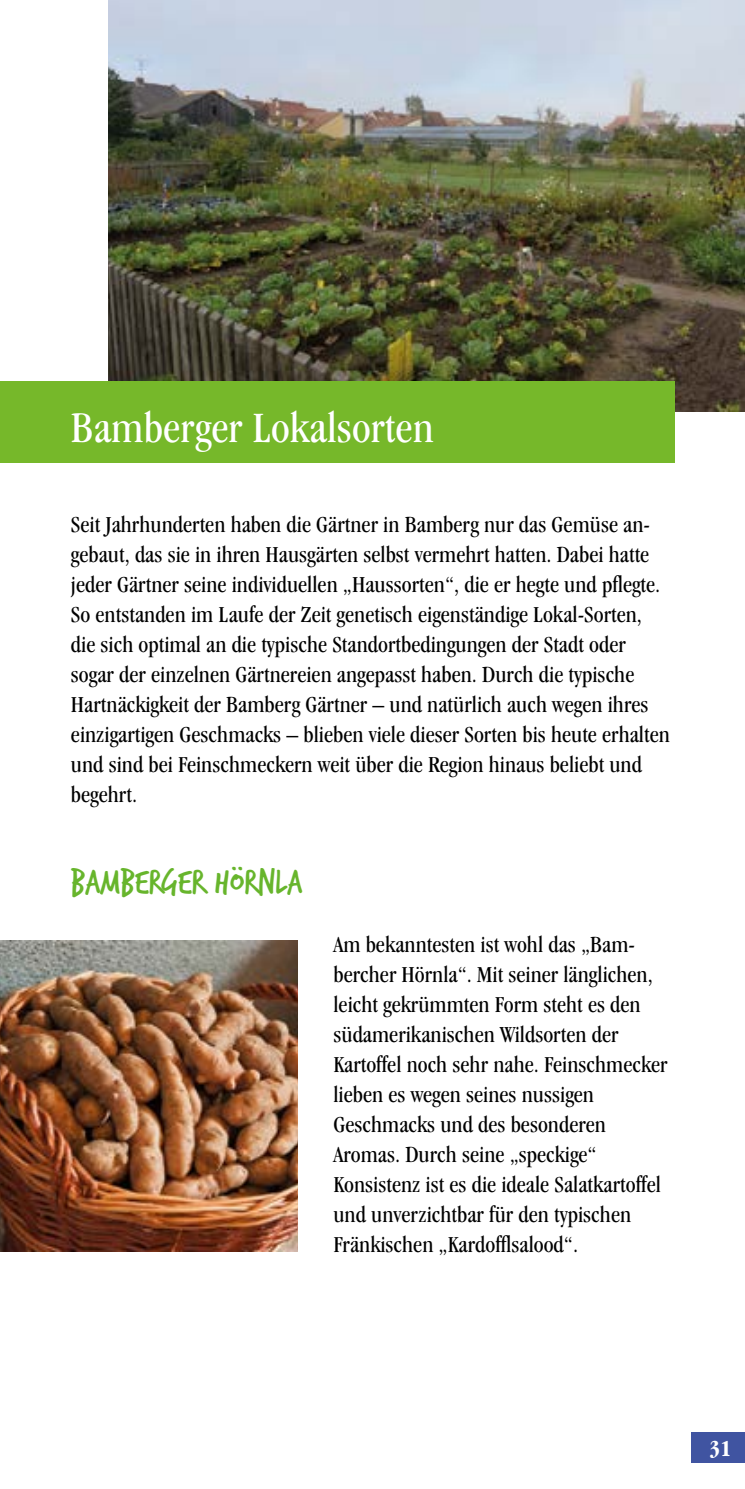
<style>
.page{position:relative;width:745px;height:1489px;background:#fff}
.page>*{position:absolute;margin:0;border:0;box-sizing:border-box;transform-origin:0 0}
.t1{font:condensed 45px "Garamond IT Cby BT";color:#fff}
.t2{font:37.5px "Trash Hand";color:#67b52c}
.t3{font:condensed 23.75px/30px "Garamond IT Cby BT";color:#000}
.t4{font:700 condensed 23.75px "Garamond IT Cby BT";color:#fff}
</style>
<div class="page">
<div style="left:691px;top:1431px;width:53px;height:30px;background:#4054a1"></div>
<img style="left:108px;top:0;width:636px;height:411px">
<div style="left:0;top:381px;width:673px;height:82px;background:#76b82a"></div>
<img style="left:0;top:940px;width:298px;height:311px">
<h1 class="t1" style="left:71px;top:401px;width:364px">Bamberger Lokalsorten</h1>
<p class="t3" style="left:71px;top:509px;width:600px">Seit Jahrhunderten haben die Gärtner in Bamberg nur das Gemüse an&shy;gebaut, das sie in ihren Hausgärten selbst vermehrt hatten. Dabei hatte jeder Gärtner seine individuellen „Haussorten“, die er hegte und pflegte.<br>So entstanden im Laufe der Zeit genetisch eigenständige Lokal-Sorten, die sich optimal an die typische Standortbedingungen der Stadt oder sogar der einzelnen Gärtnereien angepasst haben. Durch die typische Hartnäckigkeit der Bamberg Gärtner – und natürlich auch wegen ihres einzigartigen Geschmacks – blieben viele dieser Sorten bis heute erhalten und sind bei Feinschmeckern weit über die Region hinaus beliebt und begehrt.</p>
<h2 class="t2" style="left:71px;top:863px;width:233px">Bamberger Hörnla</h2>
<p class="t3" style="left:333px;top:929px;width:335px">Am bekanntesten ist wohl das „Bam&shy;bercher Hörnla“. Mit seiner länglichen, leicht gekrümmten Form steht es den südamerikanischen Wildsorten der Kartoffel noch sehr nahe. Feinschmecker lieben es wegen seines nussigen Geschmacks und des besonderen Aromas. Durch seine „speckige“ Konsistenz ist es die ideale Salatkartoffel und unverzichtbar für den typischen Fränkischen „Kardofflsalood“.</p>
<p class="t4" style="left:709px;top:1434px;width:24px">31</p>
</div>
